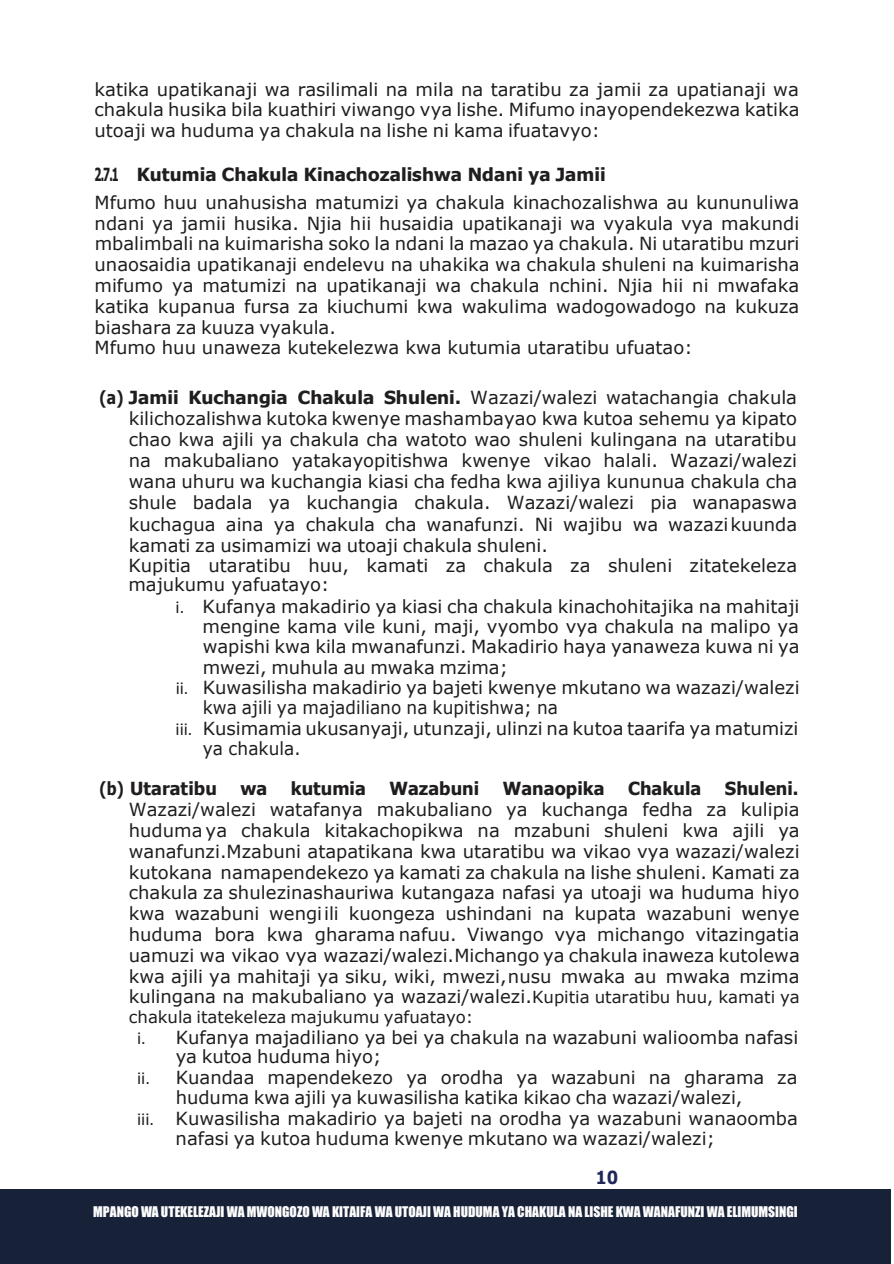
<style>
.page{position:relative;width:894px;height:1264px;background:#fff}
.page>*{position:absolute;margin:0;border:0;box-sizing:border-box;transform-origin:0 0}
.t1{font:18px/20.9px "Verdana";color:#201d1e;text-align:justify}
.t2{font:700 18px "Tahoma";letter-spacing:.005em;color:#201d1e;scale:.86 1}
.t3{font:700 18px "Tahoma";letter-spacing:.005em;color:#201d1e;scale:.61 1}
.t4{font:18px "Verdana";color:#201d1e;scale:.94 1}
.t5{font:700 18px "Tahoma";letter-spacing:.005em;color:#201d1e}
.t6{font:700 18px "Verdana";color:#1f275a;scale:.89 1}
.t7{font:16.5px "Verdana";color:#201d1e}
.t8{font:13.5px "Impact";color:#fcfcfc}
.s1{font-family:"Verdana";font-weight:400}
.s2{font-family:"Calibri"}
.s3{font-size:16.5px}
</style>
<div class="page">
<div style="left:0;top:1189px;width:890px;height:74px;background:#172238"></div>
<p class="t1" style="left:95px;top:78px;width:706px">katika upatikanaji wa rasilimali na mila na taratibu za jamii za upatianaji wa chakula husika bila kuathiri viwango vya lishe. Mifumo inayopendekezwa katika utoaji wa huduma ya chakula na lishe ni kama ifuatavyo:</p>
<p class="t3" style="left:95px;top:161px;width:839px">2.7.1 Kutumia Chakula Kinachozalishwa Ndani ya Jamii</p>
<p class="t1" style="left:95px;top:192px;width:706px;text-align:left">Mfumo huu unahusisha matumizi ya chakula kinachozalishwa au kununuliwa ndani ya jamii husika. Njia hii husaidia upatikanaji wa vyakula vya makundi mbalimbali na kuimarisha soko la ndani la mazao ya chakula. Ni utaratibu mzuri unaosaidia upatikanaji endelevu na uhakika wa chakula shuleni na kuimarisha mifumo ya matumizi na upatikanaji wa chakula nchini. Njia hii ni mwafaka katika kupanua fursa za kiuchumi kwa wakulima wadogowadogo na kukuza biashara za kuuza vyakula.<br>Mfumo huu unaweza kutekelezwa kwa kutumia utaratibu ufuatao:</p>
<p class="t2" style="left:100px;top:384px;width:812px">(a) Jamii Kuchangia Chakula Shuleni. <span class="s1">Wazazi/walezi watachangia chakula</span></p>
<p class="t1" style="left:128px;top:407px;width:670px;text-align:left">kilichozalishwa kutoka kwenye mashambayao kwa kutoa sehemu ya kipato chao kwa ajili ya chakula cha watoto wao shuleni kulingana na utaratibu na makubaliano yatakayopitishwa kwenye vikao halali. Wazazi/walezi wana uhuru wa kuchangia kiasi cha fedha kwa ajiliya kununua chakula cha shule badala ya kuchangia chakula. Wazazi/walezi pia wanapaswa kuchagua aina ya chakula cha wanafunzi. Ni wajibu wa wazazikuunda kamati za usimamizi wa utoaji chakula shuleni.<br>Kupitia utaratibu huu, kamati za chakula za shuleni zitatekeleza majukumu yafuatayo:</p>
<p class="t1" style="left:175px;top:595px;width:625px"><span class="s2">i.</span> Kufanya makadirio ya kiasi cha chakula kinachohitajika na mahitaji</p>
<p class="t1" style="left:202px;top:615px;width:598px">mengine kama vile kuni, maji, vyombo vya chakula na malipo ya</p>
<p class="t1" style="left:203px;top:636px;width:598px">wapishi kwa kila mwanafunzi. Makadirio haya yanaweza kuwa ni ya</p>
<p class="t1" style="left:203px;top:656px;width:307px">mwezi, muhula au mwaka mzima;</p>
<p class="t1" style="left:176px;top:677px;width:625px"><span class="s2">ii.</span> Kuwasilisha makadirio ya bajeti kwenye mkutano wa wazazi/walezi</p>
<p class="t4" style="left:203px;top:695px;width:379px">kwa ajili ya majadiliano na kupitishwa; na</p>
<p class="t1" style="left:176px;top:717px;width:624px"><span class="s2">iii.</span> Kusimamia ukusanyaji, utunzaji, ulinzi na kutoa taarifa ya matumizi</p>
<p class="t4" style="left:203px;top:736px;width:106px">ya chakula.</p>
<p class="t2" style="left:100px;top:776px;width:138px">(b) Utaratibu</p>
<p class="t5" style="left:240px;top:776px;width:28px">wa</p>
<p class="t5" style="left:291px;top:776px;width:77px">kutumia</p>
<p class="t5" style="left:389px;top:776px;width:91px">Wazabuni</p>
<p class="t5" style="left:503px;top:776px;width:103px">Wanaopika</p>
<p class="t5" style="left:628px;top:776px;width:75px">Chakula</p>
<p class="t5" style="left:724px;top:776px;width:75px">Shuleni.</p>
<p class="t1" style="left:129px;top:799px;width:672px">Wazazi/walezi watafanya makubaliano ya kuchanga fedha za kulipia huduma ya chakula kitakachopikwa na mzabuni shuleni kwa ajili ya wanafunzi.Mzabuni atapatikana kwa utaratibu wa vikao vya wazazi/walezi kutokana namapendekezo ya kamati za chakula na lishe shuleni. Kamati za chakula za shulezinashauriwa kutangaza nafasi ya utoaji wa huduma hiyo kwa wazabuni wengiili kuongeza ushindani na kupata wazabuni wenye huduma bora kwa gharama nafuu. Viwango vya michango vitazingatia uamuzi wa vikao vya wazazi/walezi.Michango ya chakula inaweza kutolewa kwa ajili ya mahitaji ya siku, wiki, mwezi,nusu mwaka au mwaka mzima kulingana na makubaliano ya wazazi/walezi.<span class="s3">Kupitia utaratibu huu, kamati ya</span></p>
<p class="t7" style="left:129px;top:1005px;width:346px">chakula itatekeleza majukumu yafuatayo:</p>
<p class="t1" style="left:137px;top:1026px;width:662px"><span class="s2">i.</span> Kufanya majadiliano ya bei ya chakula na wazabuni walioomba nafasi</p>
<p class="t1" style="left:176px;top:1045px;width:207px">ya kutoa huduma hiyo;</p>
<p class="t1" style="left:137px;top:1066px;width:662px"><span class="s2">ii.</span> Kuandaa mapendekezo ya orodha ya wazabuni na gharama za</p>
<p class="t1" style="left:176px;top:1086px;width:568px">huduma kwa ajili ya kuwasilisha katika kikao cha wazazi/walezi,</p>
<p class="t1" style="left:137px;top:1107px;width:662px"><span class="s2">iii.</span> Kuwasilisha makadirio ya bajeti na orodha ya wazabuni wanaoomba</p>
<p class="t1" style="left:176px;top:1127px;width:540px">nafasi ya kutoa huduma kwenye mkutano wa wazazi/walezi;</p>
<p class="t6" style="left:595px;top:1164px;width:27px">10</p>
<p class="t8" style="left:93px;top:1201px;width:705px">MPANGO WA UTEKELEZAJI WA MWONGOZO WA KITAIFA WA UTOAJI WA HUDUMA YA CHAKULA NA LISHE KWA WANAFUNZI WA ELIMUMSINGI</p>
</div>
